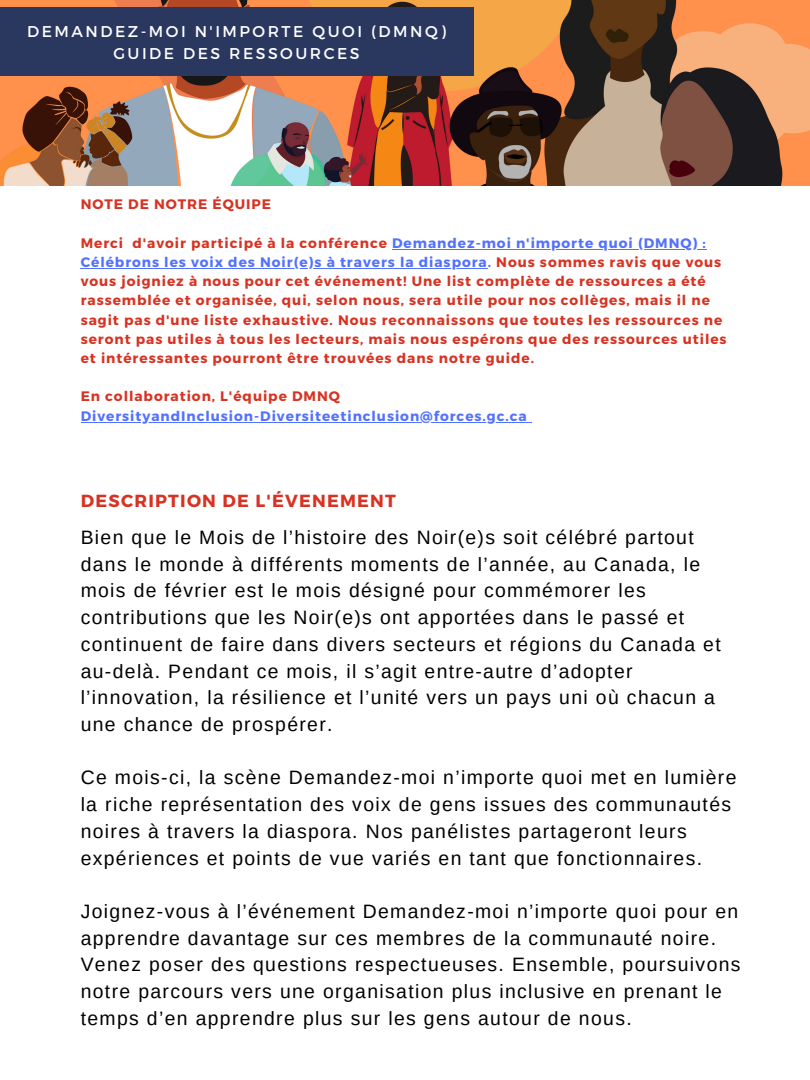
<style>
.page{position:relative;width:810px;height:1080px;background:#fff}
.page>*{position:absolute;margin:0;border:0;box-sizing:border-box;transform-origin:0 0}
.t1{font:19.38px/26.8px "Arimo";letter-spacing:.07em;color:#000}
.t2{font:700 17.5px "Montserrat";letter-spacing:.07em;color:#d83322}
.t3{font:15.62px/21.6px "Montserrat";letter-spacing:.16em;color:#fff;text-align:center}
.t4{font:700 13.75px/19.2px "Montserrat";letter-spacing:.07em;color:#d83322}
.t5{font:700 13.75px "Montserrat";letter-spacing:.07em;color:#5271ff}
.s1{color:#5271ff}
</style>
<div class="page">
<img style="left:0;top:0;width:810px;height:185px">
<div style="left:0;top:8px;width:474px;height:67px;background:#2a3860"></div>
<hr style="left:392px;top:249px;width:315px;height:1px;background:#5271ff">
<hr style="left:81px;top:268px;width:407px;height:1px;background:#5271ff">
<hr style="left:81px;top:422px;width:447px;height:1px;background:#5271ff">
<p class="t3" style="left:27px;top:20px;width:420px">DEMANDEZ-MOI N'IMPORTE QUOI (DMNQ)<br>GUIDE DES RESSOURCES</p>
<p class="t4" style="left:81px;top:194px;width:192px">NOTE DE NOTRE ÉQUIPE</p>
<p class="t4" style="left:81px;top:232px;width:648px">Merci d'avoir participé à la conférence <span class="s1">Demandez-moi n'importe quoi (DMNQ) :<br>Célébrons les voix des Noir(e)s à travers la diaspora.</span> Nous sommes ravis que vous vous joigniez à nous pour cet événement! Une list complète de ressources a été rassemblée et organisée, qui, selon nous, sera utile pour nos collèges, mais il ne sagit pas d'une liste exhaustive. Nous reconnaissons que toutes les ressources ne seront pas utiles à tous les lecteurs, mais nous espérons que des ressources utiles et intéressantes pourront être trouvées dans notre guide.</p>
<p class="t4" style="left:81px;top:386px;width:261px">En collaboration, L'équipe DMNQ</p>
<p class="t5" style="left:81px;top:407px;width:448px">DiversityandInclusion-Diversiteetinclusion@forces.gc.ca</p>
<p class="t2" style="left:81px;top:489px;width:316px">DESCRIPTION DE L'ÉVENEMENT</p>
<p class="t1" style="left:81px;top:524px;width:642px">Bien que le Mois de l’histoire des Noir(e)s soit célébré partout dans le monde à différents moments de l’année, au Canada, le mois de février est le mois désigné pour commémorer les contributions que les Noir(e)s ont apportées dans le passé et continuent de faire dans divers secteurs et régions du Canada et au-delà. Pendant ce mois, il s’agit entre-autre d’adopter l’innovation, la résilience et l’unité vers un pays uni où chacun a une chance de prospérer.</p>
<p class="t1" style="left:81px;top:764px;width:657px">Ce mois-ci, la scène Demandez-moi n’importe quoi met en lumière la riche représentation des voix de gens issues des communautés noires à travers la diaspora. Nos panélistes partageront leurs expériences et points de vue variés en tant que fonctionnaires.</p>
<p class="t1" style="left:81px;top:898px;width:661px">Joignez-vous à l’événement Demandez-moi n’importe quoi pour en apprendre davantage sur ces membres de la communauté noire.<br>Venez poser des questions respectueuses. Ensemble, poursuivons notre parcours vers une organisation plus inclusive en prenant le temps d’en apprendre plus sur les gens autour de nous.</p>
</div>
